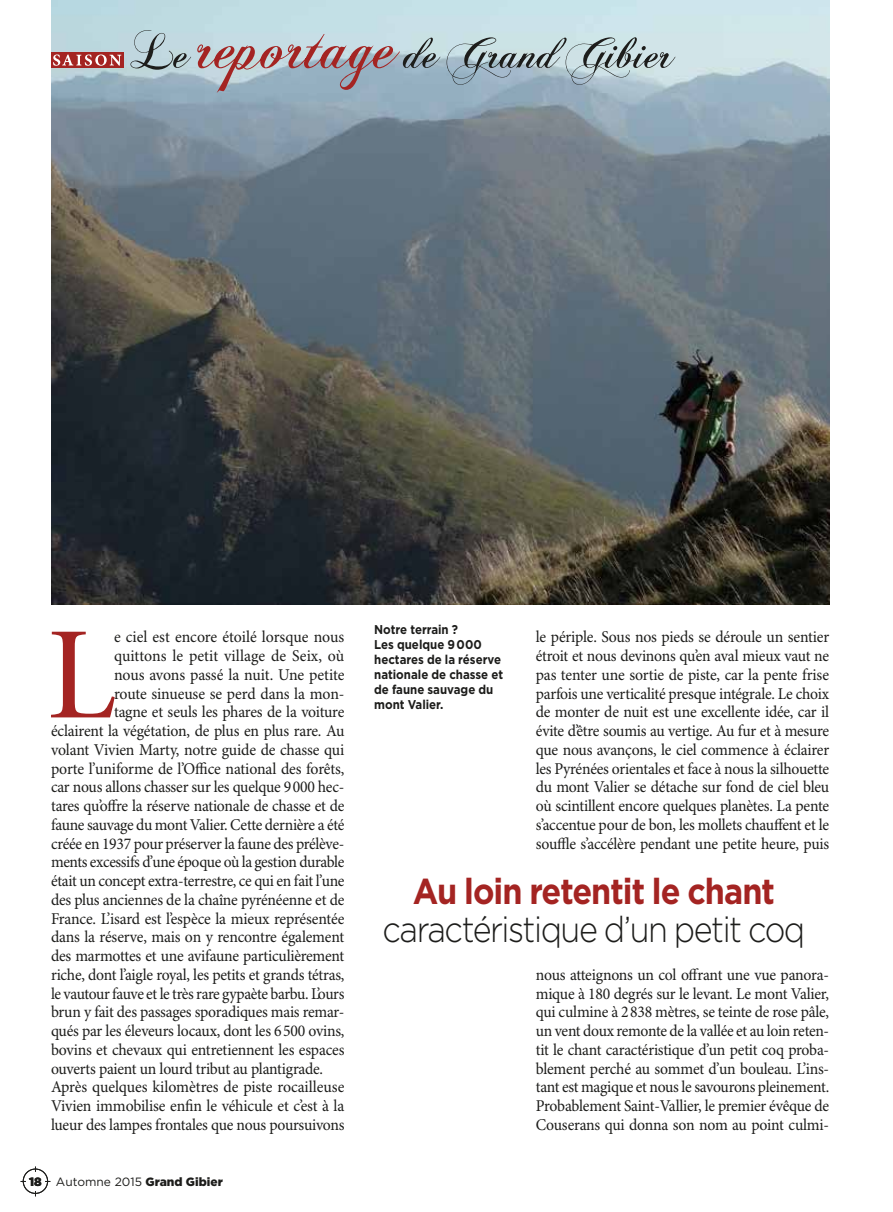
<style>
.page{position:relative;width:893px;height:1212px;background:#fff}
.page>*{position:absolute;margin:0;border:0;box-sizing:border-box;transform-origin:0 0}
.t1{font:132px "Minion Pro Medium Subh";color:#a42422}
.t2{font:300 36px "Gotham";letter-spacing:-.045em;color:#1d1d1b;scale:.9 1}
.t3{font:700 36px "Gotham";color:#a42422;scale:.9 1}
.t4{font:16.5px/18.8px "Minion Pro";letter-spacing:-.015em;color:#1d1d1b;text-align:justify;scale:.95 1}
.t5{font:16.5px "Minion Pro";letter-spacing:-.015em;color:#1d1d1b;scale:.96 1}
.t6{font:16.5px "Minion Pro";letter-spacing:-.015em;color:#1d1d1b;scale:.94 1}
.t7{font:16.5px "Minion Pro";letter-spacing:.005em;color:#1d1d1b;scale:.96 1}
.t8{font:700 12.75px/15px "Gotham";color:#1d1d1b;scale:.9 1}
.t9{font:900 12px "Gotham";color:#1d1d1b}
.s1{font-weight:400}
</style>
<div class="page">
<img style="left:51px;top:0;width:778px;height:605px">
<div style="left:23px;top:1168px;width:25px;height:26px;border:1px solid #1d1d1b;border-radius:50%"></div>
<div style="left:51px;top:52px;width:72px;height:16px;background:#a42422"></div>
<svg style="left:53px;top:54px;width:68px;height:12px"></svg>
<svg style="left:197px;top:34px;width:478px;height:59px;background:#a9b3bc"></svg>
<svg style="left:130px;top:30px;width:61px;height:40px;background:#a9bdc3"></svg>
<p class="t5" style="left:114px;top:627px;width:241px">e ciel est encore étoilé lorsque nous</p>
<p class="t7" style="left:114px;top:646px;width:241px">quittons le petit village de Seix, où</p>
<p class="t5" style="left:114px;top:665px;width:242px">nous avons passé la nuit. Une petite</p>
<p class="t5" style="left:114px;top:683px;width:242px">route sinueuse se perd dans la mon-</p>
<p class="t4" style="left:114px;top:703px;width:244px">tagne et seuls les phares de la voiture</p>
<p class="t4" style="left:51px;top:722px;width:310px">éclairent la végétation, de plus en plus rare. Au</p>
<p class="t5" style="left:51px;top:740px;width:307px">volant Vivien Marty, notre guide de chasse qui</p>
<p class="t5" style="left:51px;top:758px;width:307px">porte l’uniforme de l’Office national des forêts,</p>
<p class="t4" style="left:51px;top:778px;width:310px">car nous allons chasser sur les quelque 9000 hec-</p>
<p class="t4" style="left:51px;top:797px;width:310px">tares qu’offre la réserve nationale de chasse et de</p>
<p class="t4" style="left:51px;top:816px;width:310px">faune sauvage du mont Valier. Cette dernière a été</p>
<p class="t4" style="left:51px;top:835px;width:310px">créée en 1937 pour préserver la faune des prélève-</p>
<p class="t6" style="left:51px;top:852px;width:314px">ments excessifs d’une époque où la gestion durable</p>
<p class="t4" style="left:51px;top:872px;width:310px">était un concept extra-terrestre, ce qui en fait l’une</p>
<p class="t4" style="left:51px;top:891px;width:310px">des plus anciennes de la chaîne pyrénéenne et de</p>
<p class="t4" style="left:51px;top:910px;width:310px">France. L’isard est l’espèce la mieux représentée</p>
<p class="t4" style="left:51px;top:928px;width:310px">dans la réserve, mais on y rencontre également</p>
<p class="t4" style="left:51px;top:947px;width:310px">des marmottes et une avifaune particulièrement</p>
<p class="t4" style="left:51px;top:966px;width:310px">riche, dont l’aigle royal, les petits et grands tétras,</p>
<p class="t6" style="left:51px;top:983px;width:314px">le vautour fauve et le très rare gypaète barbu. L’ours</p>
<p class="t4" style="left:51px;top:1003px;width:310px">brun y fait des passages sporadiques mais remar-</p>
<p class="t4" style="left:51px;top:1022px;width:310px">qués par les éleveurs locaux, dont les 6500 ovins,</p>
<p class="t4" style="left:51px;top:1041px;width:310px">bovins et chevaux qui entretiennent les espaces</p>
<p class="t4" style="left:51px;top:1060px;width:288px">ouverts paient un lourd tribut au plantigrade.</p>
<p class="t5" style="left:51px;top:1077px;width:307px">Après quelques kilomètres de piste rocailleuse</p>
<p class="t5" style="left:51px;top:1096px;width:307px">Vivien immobilise enfin le véhicule et c’est à la</p>
<p class="t4" style="left:51px;top:1116px;width:310px">lueur des lampes frontales que nous poursuivons</p>
<h1 class="t1" style="left:47px;top:596px;width:71px">L</h1>
<p class="t9" style="left:29px;top:1173px;width:195px">18 <span class="s1">Automne 2015</span> Grand Gibier</p>
<p class="t8" style="left:374px;top:622px;width:145px">Notre terrain ?<br>Les quelque 9 000 hectares de la réserve nationale de chasse et de faune sauvage du</p>
<p class="t8" style="left:374px;top:697px;width:78px">mont Valier.</p>
<p class="t4" style="left:536px;top:628px;width:310px">le périple. Sous nos pieds se déroule un sentier étroit et nous devinons qu’en aval mieux vaut ne pas tenter une sortie de piste, car la pente frise parfois une verticalité presque intégrale. Le choix de monter de nuit est une excellente idée, car il évite d’être soumis au vertige. Au fur et à mesure que nous avançons, le ciel commence à éclairer les Pyrénées orientales et face à nous la silhouette du mont Valier se détache sur fond de ciel bleu où scintillent encore quelques planètes. La pente s’accentue pour de bon, les mollets chauffent et le souffle s’accélère pendant une petite heure, puis</p>
<h2 class="t3" style="left:413px;top:867px;width:404px">Au loin retentit le chant</h2>
<h2 class="t2" style="left:383px;top:906px;width:471px">caractéristique d’un petit coq</h2>
<p class="t4" style="left:536px;top:966px;width:310px">nous atteignons un col offrant une vue panora&shy;mique à 180 degrés sur le levant. Le mont Valier, qui culmine à 2838 mètres, se teinte de rose pâle, un vent doux remonte de la vallée et au loin reten&shy;tit le chant caractéristique d’un petit coq proba&shy;blement perché au sommet d’un bouleau. L’ins&shy;tant est magique et nous le savourons pleinement.<br>Probablement Saint-Vallier, le premier évêque de Couserans qui donna son nom au point culmi-</p>
</div>
